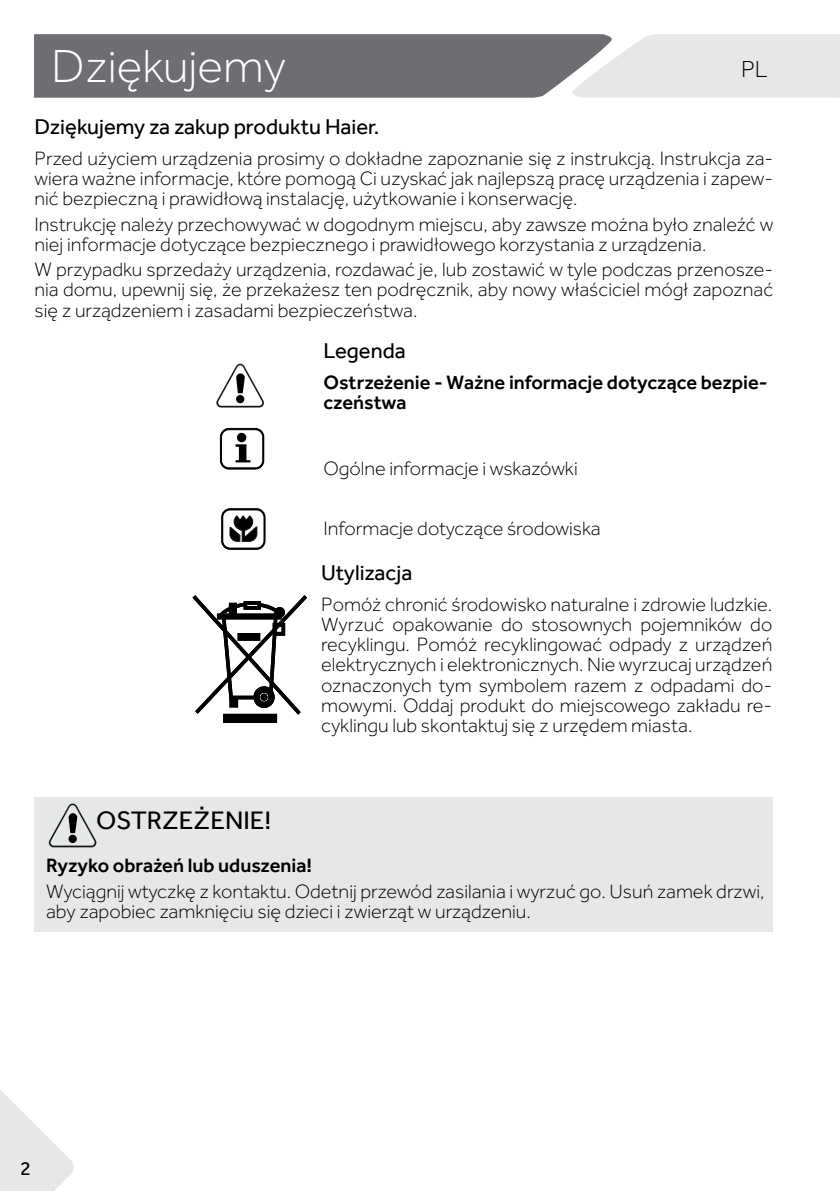
<style>
.page{position:relative;width:840px;height:1191px;background:#fff}
.page>*{position:absolute;margin:0;border:0;box-sizing:border-box;transform-origin:0 0}
.t1{font:300 48px "Effra";color:#fff}
.t2{font:26px "Effra";color:#000}
.t3{font:300 24px "Effra";color:#000}
.t4{font:22px "Effra";color:#000}
.t5{font:300 20px/20px "Effra";color:#000;text-align:justify}
.t6{font:500 20px/20px "Effra";color:#000}
.t7{font:20px "Effra";color:#000}
</style>
<div class="page">
<svg style="left:0;top:1090px;width:74px;height:101px"></svg>
<svg style="left:34px;top:34px;width:805px;height:64px;background:#959698"></svg>
<svg style="left:216px;top:364px;width:48px;height:43px"></svg>
<div style="left:236px;top:395px;width:8px;height:8px;background:#000;border-radius:50%"></div>
<svg style="left:221px;top:508px;width:44px;height:41px"></svg>
<div style="left:223px;top:714px;width:53px;height:8px;background:#000"></div>
<svg style="left:192px;top:595px;width:115px;height:120px"></svg>
<div style="left:34px;top:797px;width:738px;height:134px;background:#e6e7e8"></div>
<svg style="left:49px;top:803px;width:47px;height:44px"></svg>
<svg style="left:68px;top:834px;width:9px;height:9px"></svg>
<svg style="left:220px;top:428px;width:44px;height:41px"></svg>
<div style="left:237px;top:433px;width:9px;height:9px;background:#000;border-radius:50%"></div>
<h1 class="t1" style="left:51px;top:39px;width:236px">Dziękujemy</h1>
<p class="t3" style="left:740px;top:55px;width:28px">PL</p>
<p class="t4" style="left:34px;top:113px;width:346px">Dziękujemy za zakup produktu Haier.</p>
<p class="t5" style="left:34px;top:148px;width:739px">Przed użyciem urządzenia prosimy o dokładne zapoznanie się z instrukcją. Instrukcja za&shy;wiera ważne informacje, które pomogą Ci uzyskać jak najlepszą pracę urządzenia i zapew&shy;nić bezpieczną i prawidłową instalację, użytkowanie i konserwację.</p>
<p class="t5" style="left:34px;top:214px;width:739px">Instrukcję należy przechowywać w dogodnym miejscu, aby zawsze można było znaleźć w niej informacje dotyczące bezpiecznego i prawidłowego korzystania z urządzenia.</p>
<p class="t5" style="left:34px;top:260px;width:739px">W przypadku sprzedaży urządzenia, rozdawać je, lub zostawić w tyle podczas przenosze&shy;nia domu, upewnij się, że przekażesz ten podręcznik, aby nowy właściciel mógł zapoznać się z urządzeniem i zasadami bezpieczeństwa.</p>
<p class="t4" style="left:323px;top:337px;width:84px">Legenda</p>
<p class="t6" style="left:323px;top:372px;width:445px">Ostrzeżenie - Ważne informacje dotyczące bezpie&shy;czeństwa</p>
<p class="t5" style="left:323px;top:458px;width:256px">Ogólne informacje i wskazówki</p>
<p class="t5" style="left:323px;top:518px;width:279px">Informacje dotyczące środowiska</p>
<p class="t4" style="left:321px;top:559px;width:93px">Utylizacja</p>
<p class="t5" style="left:321px;top:595px;width:452px">Pomóż chronić środowisko naturalne i zdrowie ludzkie.<br>Wyrzuć opakowanie do stosownych pojemników do recyklingu. Pomóż recyklingować odpady z urządzeń elektrycznych i elektronicznych. Nie wyrzucaj urządzeń oznaczonych tym symbolem razem z odpadami do&shy;mowymi. Oddaj produkt do miejscowego zakładu re&shy;cyklingu lub skontaktuj się z urzędem miasta.</p>
<h2 class="t2" style="left:96px;top:805px;width:177px">OSTRZEŻENIE!</h2>
<p class="t6" style="left:46px;top:854px;width:267px">Ryzyko obrażeń lub uduszenia!</p>
<p class="t5" style="left:46px;top:880px;width:719px">Wyciągnij wtyczkę z kontaktu. Odetnij przewód zasilania i wyrzuć go. Usuń zamek drzwi, aby zapobiec zamknięciu się dzieci i zwierząt w urządzeniu.</p>
<p class="t7" style="left:20px;top:1156px;width:12px">2</p>
</div>
